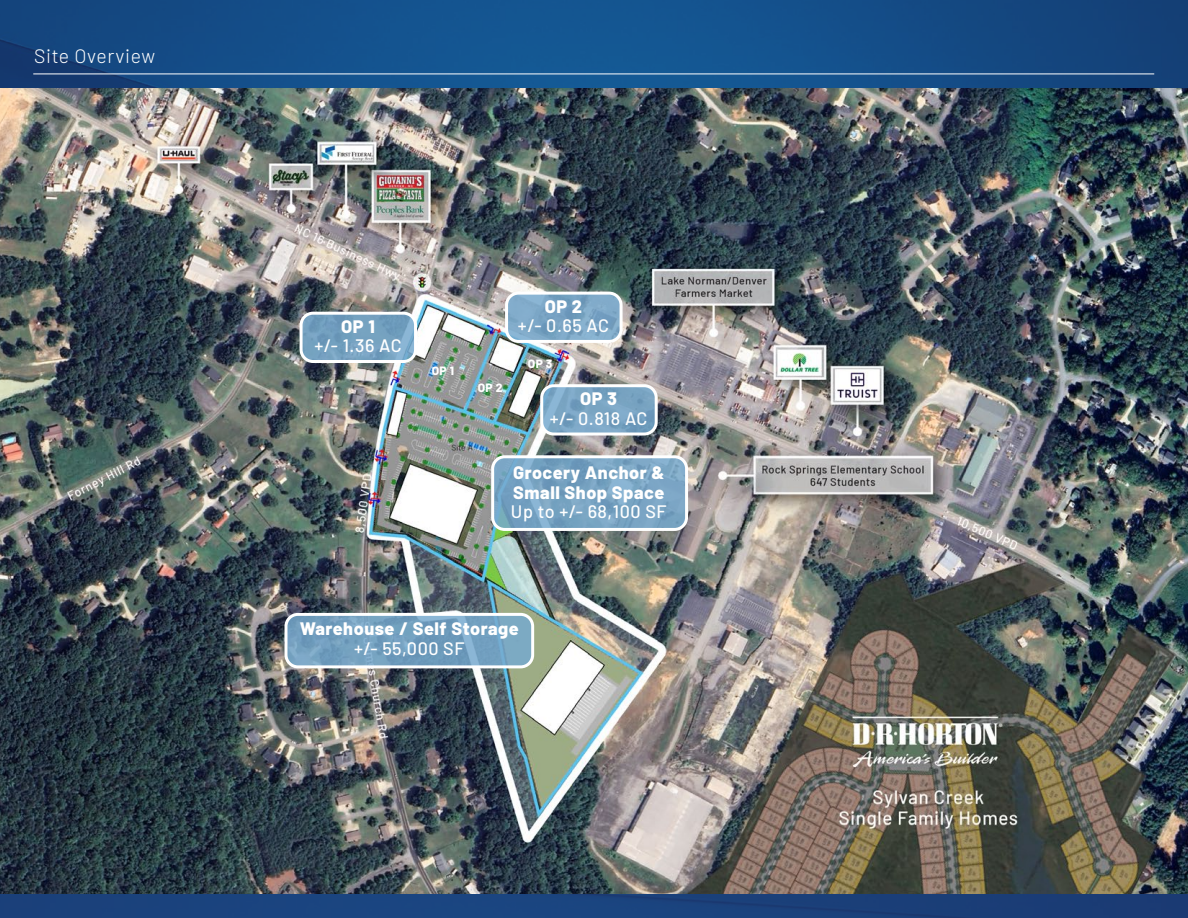
<style>
.page{position:relative;width:1188px;height:918px;background:#fff}
.page>*{position:absolute;margin:0;border:0;box-sizing:border-box;transform-origin:0 0}
.t1{font:300 19.5px "Barlow";letter-spacing:.03em;color:#fff}
.t2{font:800 18px/19.5px "Barlow";letter-spacing:.03em;color:#fff}
.t3{font:500 18px "Barlow";letter-spacing:.03em;color:#fff}
.t4{font:800 12px "Barlow";color:#fff}
</style>
<div class="page">
<img style="left:0;top:88px;width:1188px;height:806px">
<svg style="left:301px;top:313px;width:115px;height:49px;background:#75a2c1"></svg>
<div style="left:300px;top:312px;width:117px;height:51px;border:3px solid #fff;border-radius:12px"></div>
<svg style="left:507px;top:293px;width:114px;height:48px;background:#7ca7c6"></svg>
<div style="left:505px;top:292px;width:118px;height:51px;border:3px solid #fff;border-radius:12px"></div>
<svg style="left:493px;top:457px;width:194px;height:72px;background:#79a4c3"></svg>
<div style="left:491px;top:455px;width:197px;height:76px;border:3px solid #fff;border-radius:12px"></div>
<svg style="left:542px;top:386px;width:114px;height:48px;background:#79a5c4"></svg>
<div style="left:540px;top:384px;width:118px;height:52px;border:3px solid #fff;border-radius:12px"></div>
<svg style="left:286px;top:614px;width:247px;height:53px;background:#74a1c0"></svg>
<div style="left:284px;top:613px;width:250px;height:55px;border:3px solid #fff;border-radius:12px"></div>
<svg style="left:0;top:0;width:1188px;height:88px;background:#154e88"></svg>
<hr style="left:33px;top:74px;width:1121px;height:1px;background:#fff">
<div style="left:0;top:894px;width:1188px;height:24px;background:#203e7a"></div>
<p class="t1" style="left:34px;top:42px;width:123px">Site Overview</p>
<p class="t2" style="left:341px;top:315px;width:35px">OP 1</p>
<p class="t3" style="left:314px;top:333px;width:89px">+/- 1.36 AC</p>
<p class="t4" style="left:432px;top:362px;width:24px">OP 1</p>
<p class="t4" style="left:478px;top:379px;width:26px">OP 2</p>
<p class="t2" style="left:545px;top:295px;width:39px">OP 2</p>
<p class="t3" style="left:518px;top:313px;width:93px">+/- 0.65 AC</p>
<p class="t4" style="left:528px;top:354px;width:26px">OP 3</p>
<p class="t2" style="left:580px;top:388px;width:39px">OP 3</p>
<p class="t3" style="left:550px;top:405px;width:99px">+/- 0.818 AC</p>
<p class="t2" style="left:513px;top:462px;width:153px">Grocery Anchor &amp;<br>Small Shop Space</p>
<p class="t3" style="left:511px;top:499px;width:157px">Up to +/- 68,100 SF</p>
<p class="t2" style="left:300px;top:618px;width:221px">Warehouse / Self Storage</p>
<p class="t3" style="left:354px;top:635px;width:112px">+/- 55,000 SF</p>
</div>
